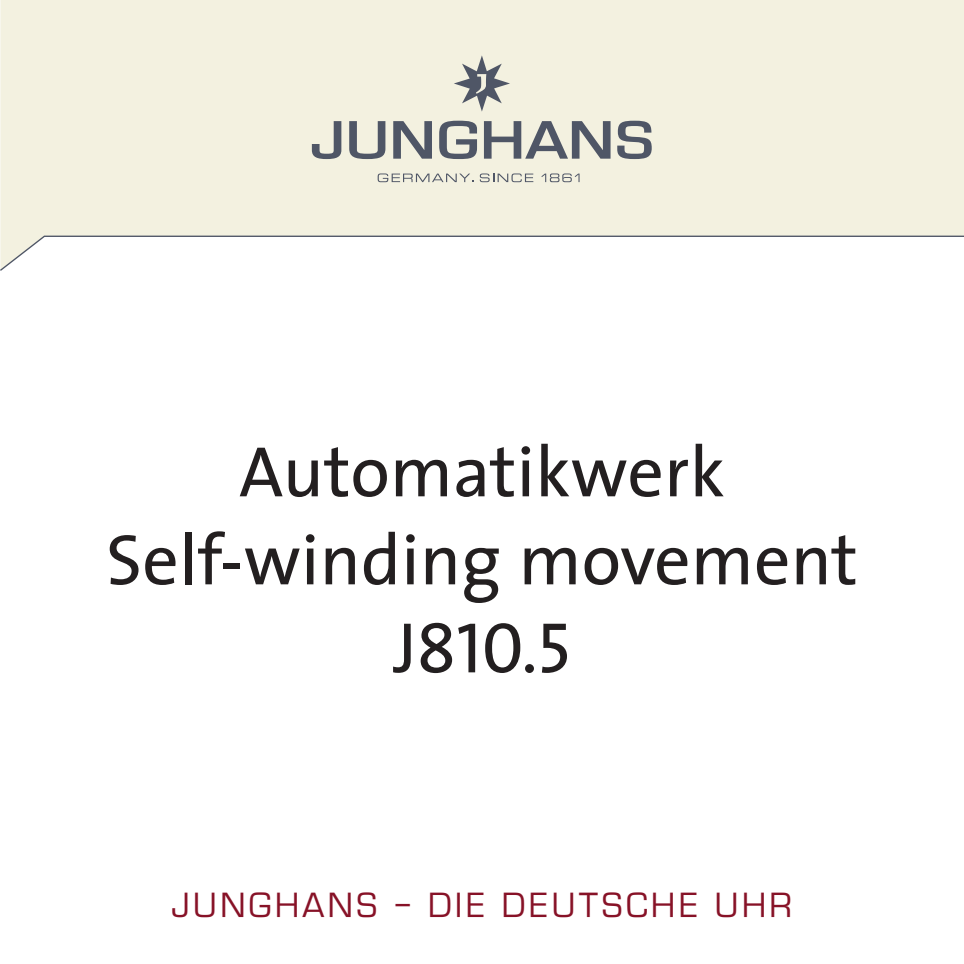
<style>
.page{position:relative;width:964px;height:964px;background:#fff}
.page>*{position:absolute;margin:0;border:0;box-sizing:border-box;transform-origin:0 0}
.t1{font:72px/88px "The Sans";color:#231f20;text-align:center}
.t2{font:72px "The Sans Caps";color:#231f20}
.t3{font:32px "Eurostile DCD";letter-spacing:.09em;color:#871227}
</style>
<div class="page">
<div style="left:0;top:0;width:964px;height:235px;background:#f3f1e0"></div>
<svg style="left:0;top:235px;width:964px;height:36px"></svg>
<svg style="left:454px;top:55px;width:56px;height:57px;background:#bdbeb8"></svg>
<svg style="left:617px;top:121px;width:35px;height:38px"></svg>
<svg style="left:484px;top:121px;width:126px;height:38px;background:#a8aaa8"></svg>
<svg style="left:439px;top:121px;width:38px;height:38px"></svg>
<svg style="left:393px;top:121px;width:39px;height:38px"></svg>
<svg style="left:349px;top:121px;width:36px;height:38px"></svg>
<svg style="left:312px;top:121px;width:29px;height:38px"></svg>
<svg style="left:378px;top:173px;width:95px;height:9px"></svg>
<svg style="left:480px;top:173px;width:53px;height:9px"></svg>
<svg style="left:541px;top:173px;width:38px;height:9px"></svg>
<p class="t1" style="left:106px;top:435px;width:753px">Automatikwerk<br>Self-winding movement</p>
<p class="t2" style="left:393px;top:624px;width:179px">J810.5</p>
<p class="t3" style="left:172px;top:893px;width:622px">JUNGHANS – DIE DEUTSCHE UHR</p>
</div>
